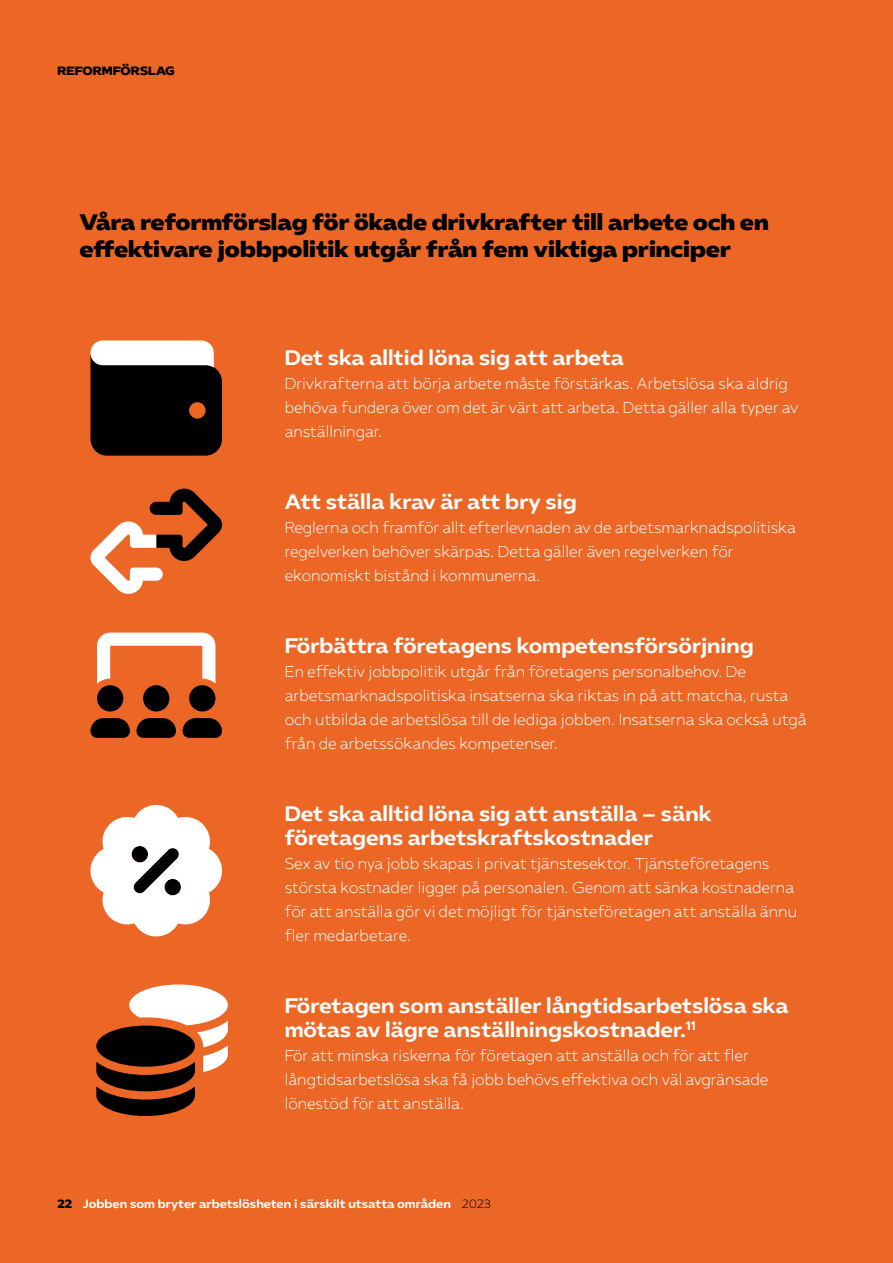
<style>
.page{position:relative;width:893px;height:1263px;background:#ec6725}
.page>*{position:absolute;margin:0;border:0;box-sizing:border-box;transform-origin:0 0}
.t1{font:22.5px/27px "Almega Sans Display";color:#000}
.t2{font:700 21px/24px "Almega Sans";color:#fff}
.t3{font:300 15.75px/24px "Almega Sans";color:#fff}
.t4{font:700 12px "Almega Sans";color:#fff}
.t5{font:12px "Almega Sans Display";color:#000}
.s1{font-family:"Almega Sans Display";font-weight:400;color:#000}
.s2{font-weight:300;color:#000}
</style>
<div class="page">
<svg style="left:90px;top:340px;width:132px;height:116px"></svg>
<svg style="left:90px;top:632px;width:132px;height:106px"></svg>
<svg style="left:90px;top:489px;width:132px;height:105px"></svg>
<svg style="left:90px;top:805px;width:132px;height:131px"></svg>
<svg style="left:96px;top:984px;width:132px;height:132px"></svg>
<p class="t5" style="left:57px;top:62px;width:119px">REFORMFÖRSLAG</p>
<p class="t1" style="left:80px;top:209px;width:691px">Våra reformförslag för ökade drivkrafter till arbete och en effektivare jobbpolitik utgår från fem viktiga principer</p>
<p class="t2" style="left:285px;top:345px;width:341px">Det ska alltid löna sig att arbeta</p>
<p class="t3" style="left:285px;top:371px;width:515px">Drivkrafterna att börja arbete måste förstärkas. Arbetslösa ska aldrig behöva fundera över om det är värt att arbeta. Detta gäller alla typer av anställningar.</p>
<p class="t2" style="left:285px;top:489px;width:293px">Att ställa krav är att bry sig</p>
<p class="t3" style="left:285px;top:515px;width:513px">Reglerna och framför allt efterlevnaden av de arbetsmarknadspolitiska regelverken behöver skärpas. Detta gäller även regelverken för ekonomiskt bistånd i kommunerna.</p>
<p class="t2" style="left:285px;top:633px;width:470px">Förbättra företagens kompetensförsörjning</p>
<p class="t3" style="left:285px;top:659px;width:524px">En effektiv jobbpolitik utgår från företagens personalbehov. De arbetsmarknadspolitiska insatserna ska riktas in på att matcha, rusta och utbilda de arbetslösa till de lediga jobben. Insatserna ska också utgå från de arbetssökandes kompetenser.</p>
<p class="t2" style="left:285px;top:801px;width:428px">Det ska alltid löna sig att anställa – sänk företagens arbetskraftskostnader</p>
<p class="t3" style="left:285px;top:851px;width:514px">Sex av tio nya jobb skapas i privat tjänstesektor. Tjänsteföretagens största kostnader ligger på personalen. Genom att sänka kostnaderna för att anställa gör vi det möjligt för tjänsteföretagen att anställa ännu fler medarbetare.</p>
<p class="t2" style="left:285px;top:993px;width:505px">Företagen som anställer långtidsarbetslösa ska mötas av lägre anställningskostnader.<sup>11</sup></p>
<p class="t3" style="left:285px;top:1043px;width:485px">För att minska riskerna för företagen att anställa och för att fler långtidsarbetslösa ska få jobb behövs effektiva och väl avgränsade lönestöd för att anställa.</p>
<p class="t4" style="left:57px;top:1196px;width:435px"><span class="s1">22</span> Jobben som bryter arbetslösheten i särskilt utsatta områden <span class="s2">2023</span></p>
</div>
